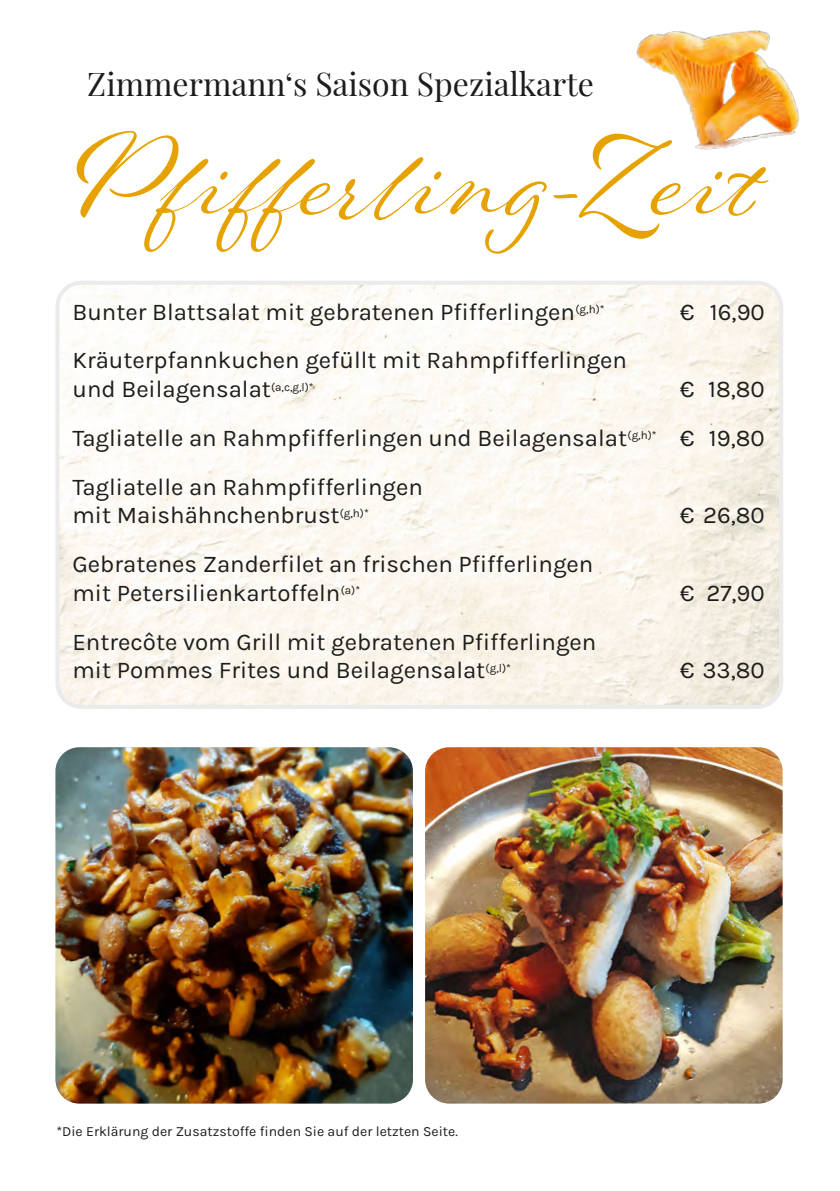
<style>
.page{position:relative;width:840px;height:1191px;background:#fff}
.page>*{position:absolute;margin:0;border:0;box-sizing:border-box;transform-origin:0 0}
.t1{font:110px "Renata";color:#e6a200}
.t2{font:32px "Playfair Display";color:#1d1d1b}
.t3{font:24px/28.8px "Karla";color:#1d1d1b}
.t4{font:14px "Karla";color:#1d1d1b}
</style>
<div class="page">
<img style="left:55px;top:747px;width:358px;height:356px">
<img style="left:425px;top:747px;width:357px;height:356px">
<img style="left:636px;top:30px;width:164px;height:120px">
<img style="left:60px;top:284px;width:720px;height:420px">
<div style="left:55px;top:281px;width:727px;height:428px;border:4px solid #ecebeb;border-radius:24px"></div>
<h2 class="t2" style="left:87px;top:59px;width:508px">Zimmermann‘s Saison Spezialkarte</h2>
<h1 class="t1" style="left:77px;top:110px;width:683px">Pfifferling-Zeit</h1>
<p class="t3" style="left:72px;top:296px;width:533px">Bunter Blattsalat mit gebratenen Pfifferlingen<sup>(g,h)*</sup></p>
<p class="t3" style="left:679px;top:296px;width:87px">€ 16,90</p>
<p class="t3" style="left:72px;top:345px;width:555px">Kräuterpfannkuchen gefüllt mit Rahmpfifferlingen und Beilagensalat<sup>(a,c,g,l)*</sup></p>
<p class="t3" style="left:72px;top:364px;width:693px;line-height:48.6px;text-align:justify;text-indent:607px">€ 18,80<br>Tagliatelle an Rahmpfifferlingen und Beilagensalat<sup>(g,h)*</sup> € 19,80<br>Tagliatelle an Rahmpfifferlingen</p>
<p class="t3" style="left:72px;top:500px;width:298px">mit Maishähnchenbrust<sup>(g,h)*</sup></p>
<p class="t3" style="left:679px;top:500px;width:86px">€ 26,80</p>
<p class="t3" style="left:72px;top:549px;width:522px">Gebratenes Zanderfilet an frischen Pfifferlingen mit Petersilienkartoffeln<sup>(a)*</sup></p>
<p class="t3" style="left:679px;top:577px;width:87px">€ 27,90</p>
<p class="t3" style="left:72px;top:626px;width:525px">Entrecôte vom Grill mit gebratenen Pfifferlingen mit Pommes Frites und Beilagensalat<sup>(g,l)*</sup></p>
<p class="t3" style="left:679px;top:655px;width:86px">€ 33,80</p>
<p class="t4" style="left:56px;top:1122px;width:403px">*Die Erklärung der Zusatzstoffe finden Sie auf der letzten Seite.</p>
</div>
